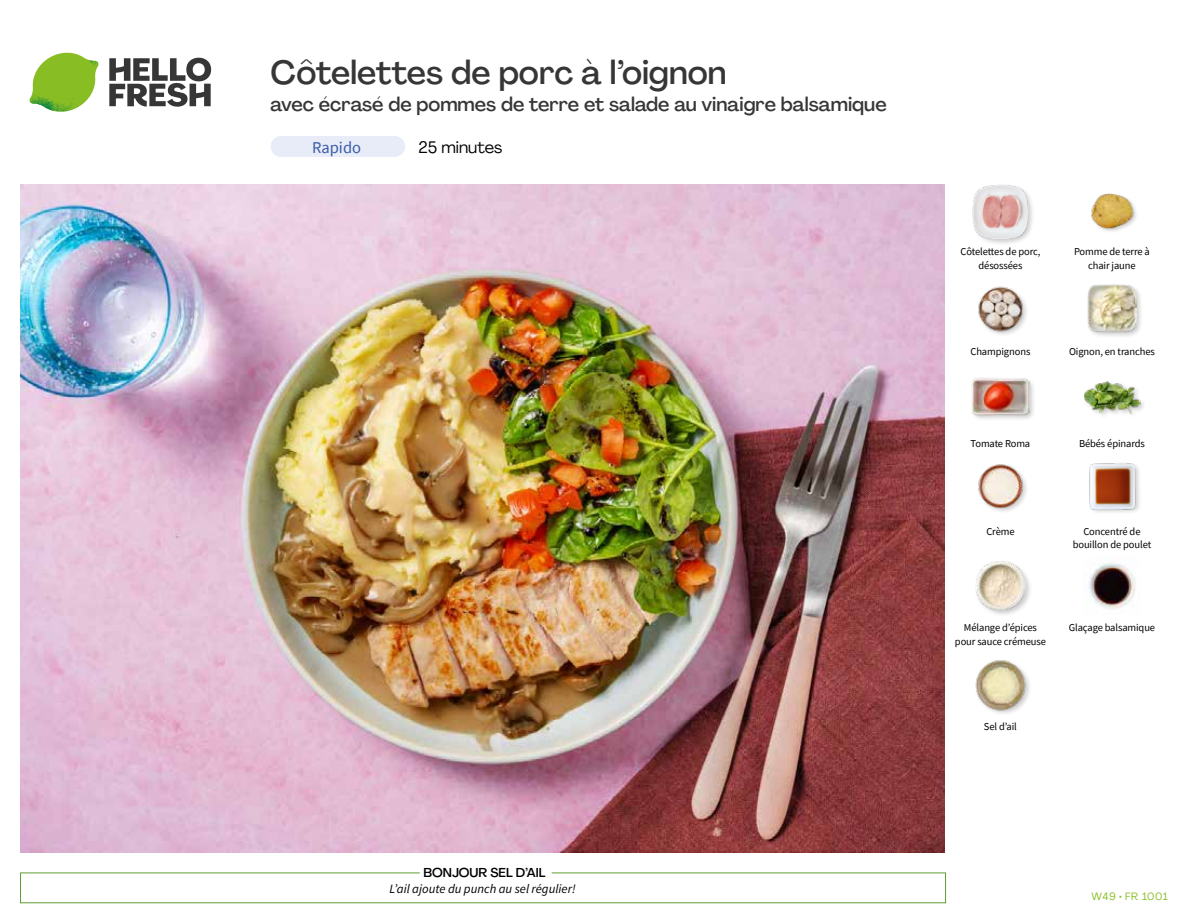
<style>
.page{position:relative;width:1188px;height:918px;background:#fff}
.page>*{position:absolute;margin:0;border:0;box-sizing:border-box;transform-origin:0 0}
.t1{font:500 33px "Agrandir";color:#373636}
.t2{font:500 19.5px "Agrandir";color:#373636}
.t3{font:16.5px "Agrandir";color:#000}
.t4{font:16.5px "Source Sans Pro";color:#3a5ba7}
.t5{font:italic 12.75px "Source Sans Pro";color:#000}
.t6{font:500 12.75px "Agrandir";color:#000}
.t7{font:10.5px/13.5px "Source Sans Pro";letter-spacing:-.01em;color:#000;text-align:center}
.t8{font:10.5px "Agrandir";letter-spacing:.05em;color:#89bd24}
</style>
<div class="page">
<svg style="left:109px;top:57px;width:102px;height:50px"></svg>
<svg style="left:34px;top:53px;width:62px;height:40px"></svg>
<img style="left:67px;top:53px;width:32px;height:26px">
<img style="left:33px;top:75px;width:59px;height:11px">
<img style="left:29px;top:79px;width:61px;height:33px">
<img style="left:65px;top:86px;width:27px;height:25px">
<img style="left:21px;top:184px;width:924px;height:668px">
<div style="left:271px;top:136px;width:134px;height:21px;background:#e7ecf8;border-radius:10px"></div>
<img style="left:975px;top:660px;width:54px;height:54px">
<img style="left:1083px;top:562px;width:52px;height:47px">
<div style="left:974px;top:560px;width:59px;height:57px;background:#000;opacity:.2"></div>
<img style="left:975px;top:561px;width:51px;height:50px">
<img style="left:1089px;top:463px;width:51px;height:50px">
<img style="left:978px;top:464px;width:49px;height:48px">
<div style="left:1083px;top:380px;width:64px;height:40px;background:#000;opacity:.2"></div>
<img style="left:1083px;top:380px;width:58px;height:40px">
<div style="left:971px;top:377px;width:65px;height:44px;background:#000;opacity:.2"></div>
<img style="left:972px;top:377px;width:57px;height:44px">
<div style="left:1086px;top:283px;width:58px;height:56px;background:#000;opacity:.2"></div>
<img style="left:1087px;top:284px;width:50px;height:49px">
<img style="left:978px;top:286px;width:49px;height:49px">
<img style="left:1091px;top:193px;width:45px;height:38px">
<div style="left:972px;top:183px;width:63px;height:64px;background:#000;opacity:.2"></div>
<img style="left:972px;top:183px;width:57px;height:58px">
<h1 class="t1" style="left:271px;top:52px;width:458px">Côtelettes de porc à l’oignon</h1>
<h2 class="t2" style="left:271px;top:92px;width:618px">avec écrasé de pommes de terre et salade au vinaigre balsamique</h2>
<h3 class="t3" style="left:418px;top:137px;width:86px">25 minutes</h3>
<h3 class="t4" style="left:312px;top:137px;width:50px">Rapido</h3>
<p class="t6" style="left:423px;top:864px;width:123px">BONJOUR SEL D’AIL</p>
<p class="t5" style="left:390px;top:881px;width:188px">L’ail ajoute du punch au sel régulier!</p>
<p class="t7" style="left:960px;top:245px;width:81px">Côtelettes de porc, désossées</p>
<p class="t7" style="left:1074px;top:245px;width:77px">Pomme de terre à chair jaune</p>
<p class="t7" style="left:970px;top:345px;width:61px">Champignons</p>
<p class="t7" style="left:1069px;top:345px;width:87px">Oignon, en tranches</p>
<p class="t7" style="left:971px;top:437px;width:61px">Tomate Roma</p>
<p class="t7" style="left:1079px;top:437px;width:67px">Bébés épinards</p>
<p class="t7" style="left:986px;top:524px;width:30px">Crème</p>
<p class="t7" style="left:1073px;top:524px;width:80px">Concentré de bouillon de poulet</p>
<p class="t7" style="left:955px;top:621px;width:93px">Mélange d’épices pour sauce crémeuse</p>
<p class="t7" style="left:1069px;top:621px;width:88px">Glaçage balsamique</p>
<p class="t7" style="left:984px;top:720px;width:35px">Sel d’ail</p>
<p class="t8" style="left:1092px;top:890px;width:78px">W49 • FR 1001</p>
</div>
